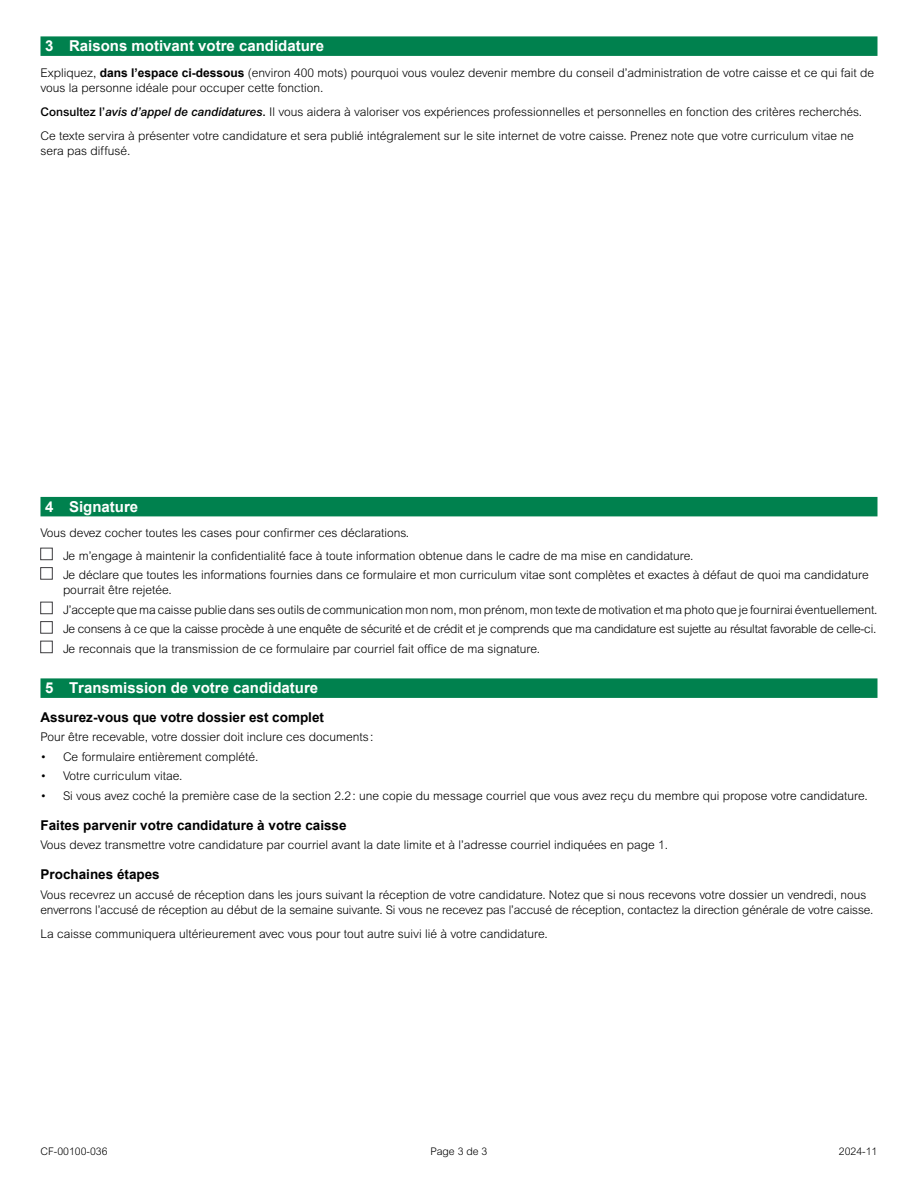
<style>
.page{position:relative;width:918px;height:1188px;background:#fff}
.page>*{position:absolute;margin:0;border:0;box-sizing:border-box;transform-origin:0 0}
.H2__Bandeau{font:700 15px "Arial";color:#fff}
.t1{font:700 13.5px "Arial";color:#000}
.t2{font:300 12px/15px "Arial MT Std";color:#000}
.t3{font:300 12px "Arial MT Std";letter-spacing:-.02em;color:#000}
.t4{font:300 10.5px "Arial MT Std";color:#000}
.s1{font-family:"Arial";font-weight:700}
.s2{font-weight:500}
.s3{font-weight:500;font-style:italic}
</style>
<div class="page">
<div style="left:40px;top:36px;width:838px;height:20px;background:#00814e"></div>
<div style="left:40px;top:497px;width:838px;height:19px;background:#00814e"></div>
<div style="left:40px;top:678px;width:838px;height:20px;background:#00814e"></div>
<div style="left:40px;top:548px;width:12px;height:12px;border:1px solid #3e3d40"></div>
<div style="left:40px;top:567px;width:12px;height:12px;border:1px solid #3e3d40"></div>
<div style="left:40px;top:602px;width:12px;height:12px;border:1px solid #3e3d40"></div>
<div style="left:40px;top:621px;width:12px;height:12px;border:1px solid #3e3d40"></div>
<div style="left:40px;top:641px;width:12px;height:12px;border:1px solid #3e3d40"></div>
<p class="H2__Bandeau" style="left:45px;top:36px;width:281px">3 Raisons motivant votre candidature</p>
<p class="t2" style="left:40px;top:65px;width:835px">Expliquez, <span class="s1">dans l’espace ci-dessous</span> (environ 400 mots) pourquoi vous voulez devenir membre du conseil d’administration de votre caisse et ce qui fait de vous la personne idéale pour occuper cette fonction.</p>
<p class="t2" style="left:40px;top:104px;width:823px"><span class="s2">Consultez l’</span><span class="s3">avis d’appel de candidatures</span><span class="s2">.</span> Il vous aidera à valoriser vos expériences professionnelles et personnelles en fonction des critères recherchés.</p>
<p class="t2" style="left:40px;top:128px;width:815px">Ce texte servira à présenter votre candidature et sera publié intégralement sur le site internet de votre caisse. Prenez note que votre curriculum vitae ne sera pas diffusé.</p>
<p class="H2__Bandeau" style="left:45px;top:496px;width:95px">4 Signature</p>
<p class="t2" style="left:40px;top:526px;width:370px">Vous devez cocher toutes les cases pour confirmer ces déclarations.</p>
<p class="t2" style="left:63px;top:548px;width:632px">Je m’engage à maintenir la confidentialité face à toute information obtenue dans le cadre de ma mise en candidature.</p>
<p class="t2" style="left:63px;top:568px;width:807px">Je déclare que toutes les informations fournies dans ce formulaire et mon curriculum vitae sont complètes et exactes à défaut de quoi ma candidature pourrait être rejetée.</p>
<p class="t2" style="left:63px;top:602px;width:816px">J’accepte que ma caisse publie dans ses outils de communication mon nom, mon prénom, mon texte de motivation et ma photo que je fournirai éventuellement.</p>
<p class="t3" style="left:63px;top:622px;width:815px">Je consens à ce que la caisse procède à une enquête de sécurité et de crédit et je comprends que ma candidature est sujette au résultat favorable de celle-ci.</p>
<p class="t2" style="left:63px;top:641px;width:479px">Je reconnais que la transmission de ce formulaire par courriel fait office de ma signature.</p>
<p class="H2__Bandeau" style="left:45px;top:678px;width:275px">5 Transmission de votre candidature</p>
<h4 class="t1" style="left:40px;top:708px;width:285px">Assurez-vous que votre dossier est complet</h4>
<p class="t2" style="left:40px;top:730px;width:335px">Pour être recevable, votre dossier doit inclure ces documents :</p>
<p class="t2" style="left:40px;top:749px;width:219px">• Ce formulaire entièrement complété.</p>
<p class="t2" style="left:40px;top:769px;width:143px">• Votre curriculum vitae.</p>
<p class="t2" style="left:40px;top:788px;width:829px">• Si vous avez coché la première case de la section 2.2: une copie du message courriel que vous avez reçu du membre qui propose votre candidature.</p>
<h4 class="t1" style="left:40px;top:816px;width:308px">Faites parvenir votre candidature à votre caisse</h4>
<p class="t2" style="left:40px;top:838px;width:629px">Vous devez transmettre votre candidature par courriel avant la date limite et à l’adresse courriel indiquées en page 1.</p>
<h4 class="t1" style="left:40px;top:865px;width:121px">Prochaines étapes</h4>
<p class="t2" style="left:40px;top:887px;width:834px">Vous recevrez un accusé de réception dans les jours suivant la réception de votre candidature. Notez que si nous recevons votre dossier un vendredi, nous enverrons l’accusé de réception au début de la semaine suivante. Si vous ne recevez pas l’accusé de réception, contactez la direction générale de votre caisse.</p>
<p class="t2" style="left:41px;top:926px;width:509px">La caisse communiquera ultérieurement avec vous pour tout autre suivi lié à votre candidature.</p>
<p class="t4" style="left:40px;top:1145px;width:69px">CF-00100-036</p>
<p class="t4" style="left:431px;top:1145px;width:58px">Page 3 de 3</p>
<p class="t4" style="left:839px;top:1145px;width:40px">2024-11</p>
</div>
